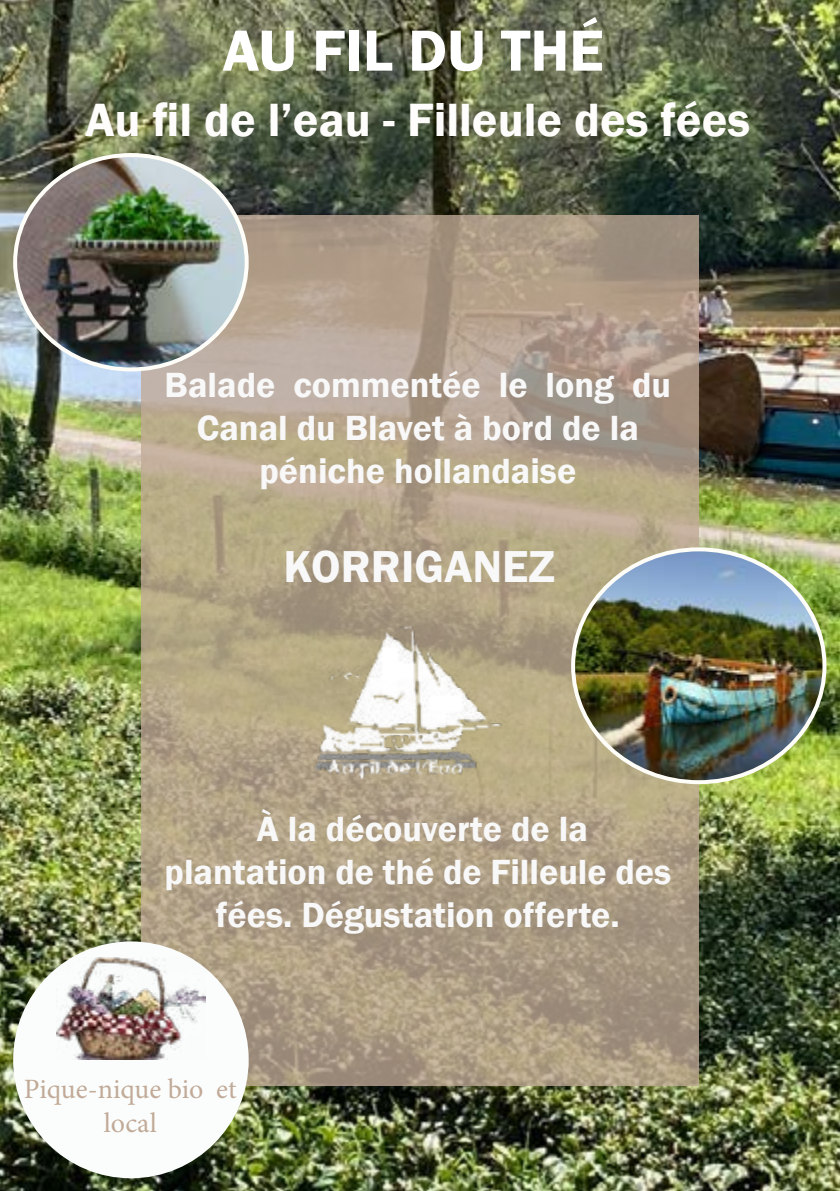
<style>
.page{position:relative;width:840px;height:1191px;background:#fff}
.page>*{position:absolute;margin:0;border:0;box-sizing:border-box;transform-origin:0 0}
.t1{font:600 60px "Franklin Gothic";color:#fff}
.t2{font:600 48px "Franklin Gothic";color:#fffdfb}
.t3{font:600 46px "Franklin Gothic";color:#f8f8f8}
.t4{font:600 36px/43.2px "Franklin Gothic";color:#f8f8f8;text-align:center}
.t5{font:28px/33.6px "Minion Pro";color:#c1aa97;text-align:center}
</style>
<div class="page">
<img style="left:0;top:0;width:839px;height:1191px">
<svg style="left:141px;top:215px;width:557px;height:871px;background:#b0a088"></svg>
<img style="left:15px;top:155px;width:231px;height:214px">
<img style="left:572px;top:549px;width:252px;height:233px">
<div style="left:13px;top:941px;width:235px;height:237px;background:#fbfdfc;border-radius:50%"></div>
<img style="left:56px;top:957px;width:150px;height:102px">
<img style="left:286px;top:615px;width:236px;height:180px">
<h1 class="t1" style="left:222px;top:14px;width:382px">AU FIL DU THÉ</h1>
<h2 class="t2" style="left:85px;top:90px;width:665px">Au fil de l’eau - Filleule des fées</h2>
<p class="t4" style="left:164px;top:363px;width:508px">Balade commentée le long du<br>Canal du Blavet à bord de la péniche hollandaise</p>
<p class="t3" style="left:283px;top:538px;width:273px">KORRIGANEZ</p>
<p class="t4" style="left:164px;top:807px;width:508px">À la découverte de la<br>plantation de thé de Filleule des fées. Dégustation offerte.</p>
<p class="t5" style="left:24px;top:1072px;width:214px">Pique-nique bio et local</p>
</div>
